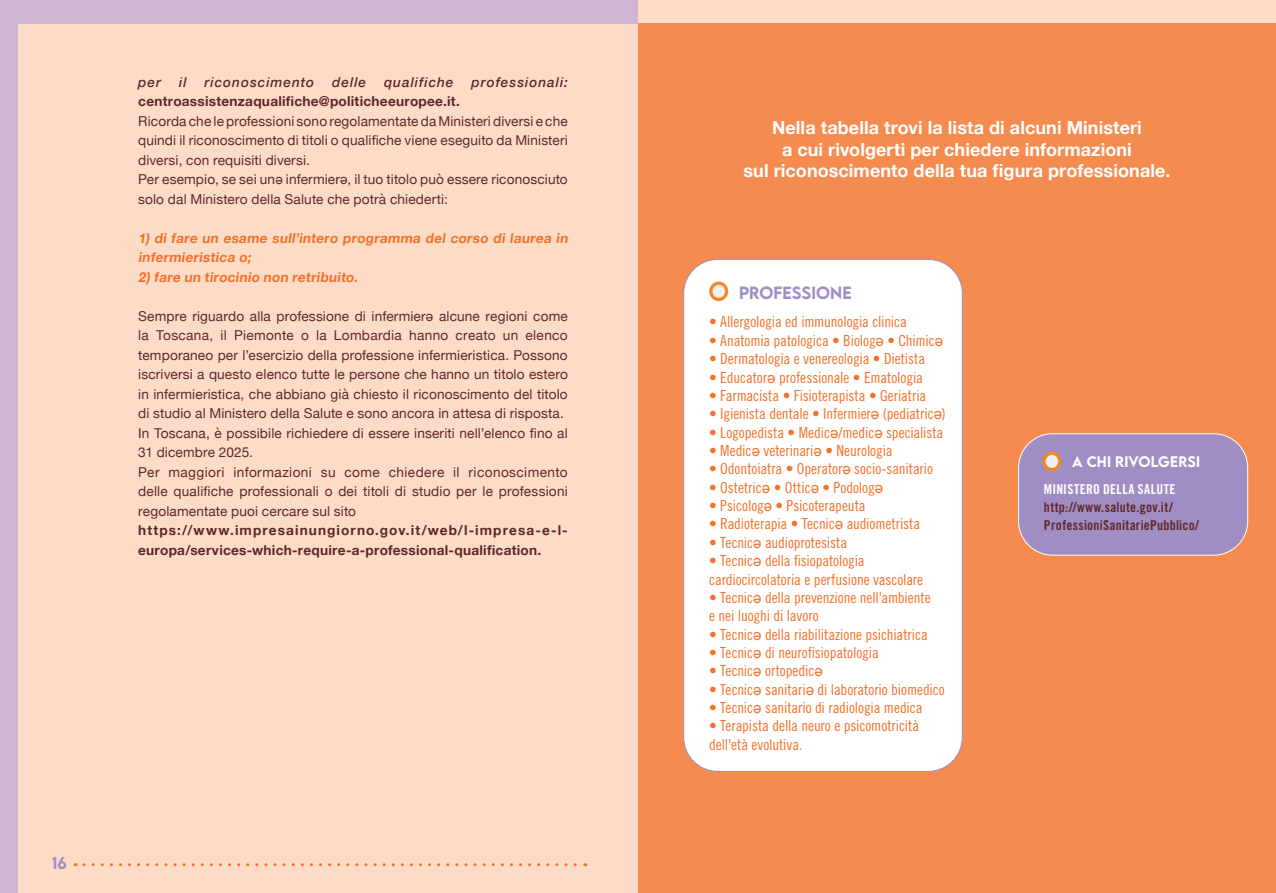
<style>
.page{position:relative;width:1276px;height:893px;background:#fddcc7}
.page>*{position:absolute;margin:0;border:0;box-sizing:border-box;transform-origin:0 0}
.t1{font:700 18px "Helvetica Neue";letter-spacing:.005em;color:#fff}
.t2{font:500 15.75px "LEMONMILK";letter-spacing:.005em;color:#a08dc3}
.t3{font:15.3px/18.3px "Trade Gothic LT Std Cn 18";letter-spacing:-.005em;color:#f3712a}
.t4{font:500 15px "LEMONMILK";color:#a08dc3}
.t5{font:13.65px/19.5px "Helvetica Neue";letter-spacing:.01em;color:#60272b;text-align:justify}
.t6{font:700 13.65px/19.5px "Helvetica Neue";letter-spacing:.02em;color:#60272b}
.t7{font:700 13.65px/19.5px "Helvetica Neue";color:#f3712a}
.t8{font:13.65px/18px "Trade Gothic LT Std Bd Cn 20";letter-spacing:.02em;color:#60272b}
.t9{font:italic 500 13.65px "Helvetica Neue";letter-spacing:.07em;color:#60272b}
.t10{font:13.65px "Trade Gothic LT Std Bd Cn 20";letter-spacing:.03em;color:#fff}
.t11{font:500 13.65px "LEMONMILK";letter-spacing:.005em;color:#fff}
.s1{font-family:"Helvetica Neue"}
</style>
<div class="page">
<svg style="left:84px;top:863px;width:502px;height:3px"></svg>
<div style="left:0;top:0;width:638px;height:23px;background:#ceb5d1"></div>
<div style="left:0;top:0;width:18px;height:893px;background:#ceb5d1"></div>
<div style="left:638px;top:23px;width:638px;height:870px;background:#f68b4f"></div>
<div style="left:1018px;top:434px;width:229px;height:121px;background:#a08dc3;border-radius:34px"></div>
<div style="left:1018px;top:434px;width:230px;height:121px;border:1px solid #fff;border-radius:34px"></div>
<svg style="left:1042px;top:452px;width:19px;height:19px"></svg>
<div style="left:1045px;top:455px;width:13px;height:13px;background:#f2f0f0;border-radius:50%"></div>
<div style="left:684px;top:259px;width:278px;height:512px;background:#fff;border-radius:34px"></div>
<svg style="left:709px;top:281px;width:19px;height:20px"></svg>
<div style="left:712px;top:285px;width:13px;height:13px;background:#f2f0f0;border-radius:50%"></div>
<p class="t9" style="left:138px;top:70px;width:24px">per</p>
<p class="t9" style="left:179px;top:70px;width:9px">il</p>
<p class="t9" style="left:204px;top:70px;width:111px">riconoscimento</p>
<p class="t9" style="left:332px;top:70px;width:35px">delle</p>
<p class="t9" style="left:384px;top:70px;width:71px">qualifiche</p>
<p class="t9" style="left:471px;top:70px;width:98px">professionali:</p>
<p class="t6" style="left:138px;top:92px;width:323px">centroassistenzaqualifiche@politicheeuropee.it.</p>
<p class="t5" style="left:138px;top:112px;width:431px">Ricorda che le professioni sono regolamentate da Ministeri diversi e che quindi il riconoscimento di titoli o qualifiche viene eseguito da Ministeri diversi, con requisiti diversi.</p>
<p class="t5" style="left:138px;top:170px;width:431px">Per esempio, se sei unə infermierə, il tuo titolo può essere riconosciuto solo dal Ministero della Salute che potrà chiederti:</p>
<p class="t7" style="left:138px;top:228px;width:434px">1) di fare un esame sull’intero programma del corso di laurea in infermieristica o;</p>
<p class="t7" style="left:138px;top:267px;width:224px">2)fare un tirocinio non retribuito.</p>
<p class="t5" style="left:138px;top:307px;width:431px">Sempre riguardo alla professione di infermierə alcune regioni come la Toscana, il Piemonte o la Lombardia hanno creato un elenco temporaneo per l’esercizio della professione infermieristica. Possono iscriversi a questo elenco tutte le persone che hanno un titolo estero in infermieristica, che abbiano già chiesto il riconoscimento del titolo di studio al Ministero della Salute e sono ancora in attesa di risposta.</p>
<p class="t5" style="left:138px;top:424px;width:431px">In Toscana, è possibile richiedere di essere inseriti nell’elenco fino al<br>31 dicembre 2025.</p>
<p class="t5" style="left:138px;top:463px;width:431px">Per maggiori informazioni su come chiedere il riconoscimento delle qualifiche professionali o dei titoli di studio per le professioni regolamentate puoi cercare sul sito</p>
<p class="t6" style="left:138px;top:521px;width:431px">https://www.impresainungiorno.gov.it/web/l-impresa-e-l&shy;europa/services-which-require-a-professional-qualification.</p>
<p class="t4" style="left:52px;top:853px;width:16px">16</p>
<p class="t1" style="left:772px;top:114px;width:371px">Nella tabella trovi la lista di alcuni Ministeri</p>
<p class="t1" style="left:782px;top:135px;width:351px">a cui rivolgerti per chiedere informazioni</p>
<p class="t1" style="left:743px;top:156px;width:428px">sul riconoscimento della tua figura professionale.</p>
<p class="t2" style="left:739px;top:282px;width:90px">PROFESSIONE</p>
<p class="t3" style="left:709px;top:313px;width:199px">• Allergologia ed immunologia clinica</p>
<p class="t3" style="left:709px;top:331px;width:235px">• Anatomia patologica • Biolog<span class="s1">ə</span> • Chimic<span class="s1">ə</span></p>
<p class="t3" style="left:709px;top:349px;width:217px">• Dermatologia e venereologia • Dietista</p>
<p class="t3" style="left:709px;top:368px;width:215px">• Educator<span class="s1">ə</span> professionale • Ematologia</p>
<p class="t3" style="left:709px;top:386px;width:218px">• Farmacista • Fisioterapista • Geriatria</p>
<p class="t3" style="left:709px;top:404px;width:238px">• Igienista dentale • Infermier<span class="s1">ə</span> (pediatric<span class="s1">ə</span>)</p>
<p class="t3" style="left:709px;top:423px;width:236px">• Logopedista • Medic<span class="s1">ə</span>/medic<span class="s1">ə</span> specialista</p>
<p class="t3" style="left:709px;top:441px;width:185px">• Medic<span class="s1">ə</span> veterinari<span class="s1">ə</span> • Neurologia</p>
<p class="t3" style="left:709px;top:460px;width:225px">• Odontoiatra • Operator<span class="s1">ə</span> socio-sanitario</p>
<p class="t3" style="left:709px;top:478px;width:175px">• Ostetric<span class="s1">ə</span> • Ottic<span class="s1">ə</span> • Podolog<span class="s1">ə</span></p>
<p class="t3" style="left:709px;top:496px;width:158px">• Psicolog<span class="s1">ə</span> • Psicoterapeuta</p>
<p class="t3" style="left:709px;top:515px;width:212px">• Radioterapia • Tecnic<span class="s1">ə</span> audiometrista</p>
<p class="t3" style="left:709px;top:533px;width:139px">• Tecnic<span class="s1">ə</span> audioprotesista</p>
<p class="t3" style="left:709px;top:551px;width:215px">• Tecnic<span class="s1">ə</span> della fisiopatologia cardiocircolatoria e perfusione vascolare</p>
<p class="t3" style="left:709px;top:588px;width:223px">• Tecnic<span class="s1">ə</span> della prevenzione nell'ambiente</p>
<p class="t3" style="left:709px;top:606px;width:111px">e nei luoghi di lavoro</p>
<p class="t3" style="left:709px;top:625px;width:220px">• Tecnic<span class="s1">ə</span> della riabilitazione psichiatrica</p>
<p class="t3" style="left:709px;top:643px;width:171px">• Tecnic<span class="s1">ə</span> di neurofisiopatologia</p>
<p class="t3" style="left:709px;top:662px;width:115px">• Tecnic<span class="s1">ə</span> ortopedic<span class="s1">ə</span></p>
<p class="t3" style="left:709px;top:680px;width:237px">• Tecnic<span class="s1">ə</span> sanitari<span class="s1">ə</span> di laboratorio biomedico</p>
<p class="t3" style="left:709px;top:698px;width:215px">• Tecnic<span class="s1">ə</span> sanitario di radiologia medica</p>
<p class="t3" style="left:709px;top:717px;width:212px">• Terapista della neuro e psicomotricità dell'età evolutiva.</p>
<p class="t11" style="left:1072px;top:452px;width:129px">A CHI RIVOLGERSI</p>
<p class="t10" style="left:1044px;top:481px;width:133px">MINISTERO DELLA SALUTE</p>
<p class="t8" style="left:1044px;top:498px;width:157px">http://www.salute.gov.it/<br>ProfessioniSanitariePubblico/</p>
</div>
